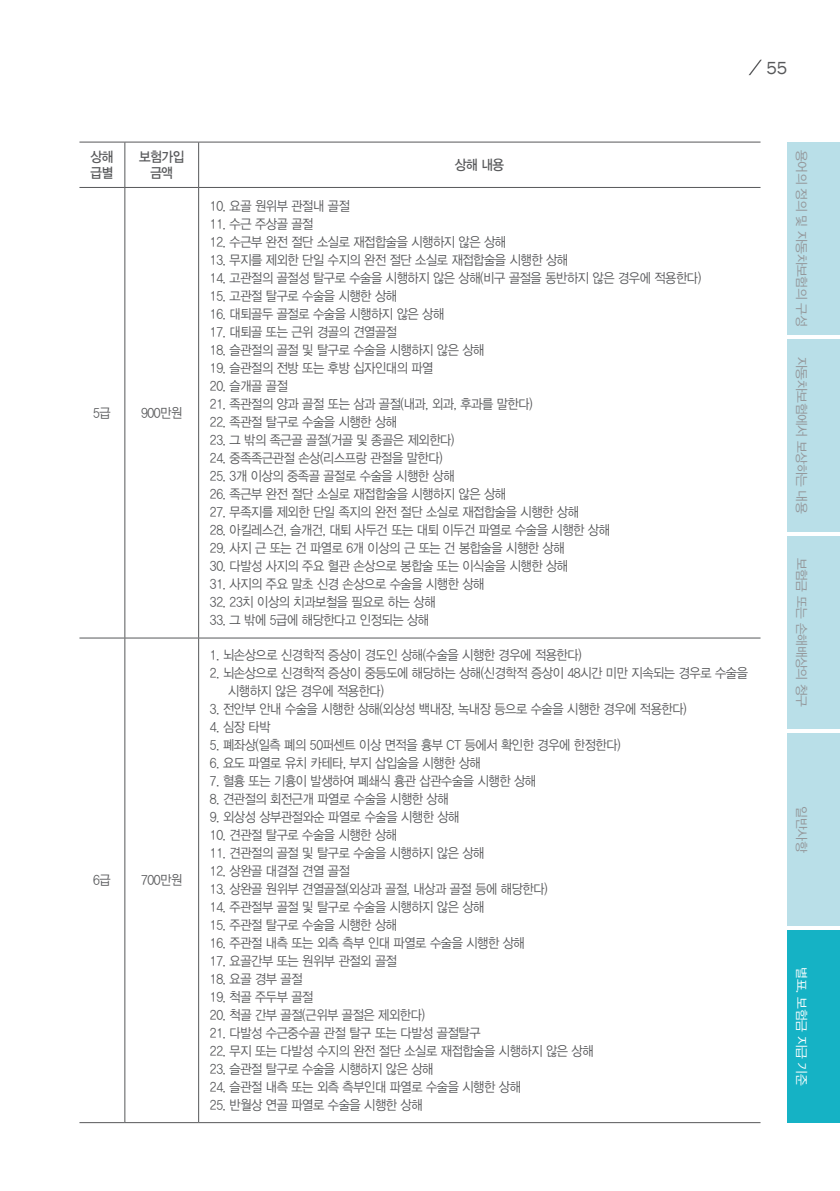
<style>
.page{position:relative;width:840px;height:1191px;background:#fff}
.page>*{position:absolute;margin:0;border:0;box-sizing:border-box;transform-origin:0 0}
.t1{font:18px "Franklin Gothic";color:#57585a}
.표하시라{font:14px/16.8px "YDVYGO Std 33";letter-spacing:-.03em;color:#57585a;text-align:center;scale:.9 1}
.표내용{font:13.6px/18px "YDVYGO Std 32";letter-spacing:-.03em;color:#57585a;scale:.9 1}
.t2{font:12.8px "YDVYGO Std 32";letter-spacing:-.03em;color:#939598}
.t3{font:12.8px "YDVYGO Std 12";letter-spacing:-.03em;color:#fff}
</style>
<div class="page">
<div style="left:787px;top:142px;width:52px;height:192px;background:#b9dfe8"></div>
<div style="left:787px;top:339px;width:52px;height:192px;background:#b9dfe8"></div>
<div style="left:787px;top:536px;width:52px;height:193px;background:#b9dfe8"></div>
<div style="left:787px;top:733px;width:52px;height:193px;background:#b9dfe8"></div>
<div style="left:787px;top:930px;width:52px;height:193px;background:#15b2c5"></div>
<svg style="left:748px;top:60px;width:13px;height:15px"></svg>
<hr style="left:124px;top:188px;width:1px;height:449px;background:#57585a">
<hr style="left:198px;top:188px;width:1px;height:449px;background:#57585a">
<hr style="left:79px;top:637px;width:46px;height:1px;background:#57585a">
<hr style="left:125px;top:637px;width:73px;height:1px;background:#57585a">
<hr style="left:124px;top:638px;width:1px;height:484px;background:#57585a">
<hr style="left:198px;top:637px;width:562px;height:1px;background:#57585a">
<hr style="left:198px;top:638px;width:1px;height:484px;background:#57585a">
<hr style="left:79px;top:1122px;width:46px;height:1px;background:#57585a">
<hr style="left:125px;top:1122px;width:73px;height:1px;background:#57585a">
<hr style="left:198px;top:1122px;width:562px;height:1px;background:#57585a">
<hr style="left:79px;top:142px;width:46px;height:1px;background:#57585a">
<hr style="left:125px;top:142px;width:73px;height:1px;background:#57585a">
<hr style="left:124px;top:142px;width:1px;height:45px;background:#57585a">
<hr style="left:198px;top:142px;width:562px;height:1px;background:#57585a">
<hr style="left:198px;top:142px;width:1px;height:45px;background:#57585a">
<hr style="left:79px;top:187px;width:46px;height:1px;background:#57585a">
<hr style="left:125px;top:187px;width:73px;height:1px;background:#57585a">
<hr style="left:198px;top:187px;width:562px;height:1px;background:#57585a">
<h1 class="t1" style="left:766px;top:57px;width:23px">55</h1>
<p class="표하시라" style="left:90px;top:148px;width:27px">상해</p>
<p class="표하시라" style="left:90px;top:165px;width:27px">급별</p>
<p class="표하시라" style="left:139px;top:148px;width:52px">보험가입 금액</p>
<p class="표하시라" style="left:454px;top:157px;width:56px">상해 내용</p>
<p class="표내용" style="left:93px;top:404px;width:21px">5급</p>
<p class="표내용" style="left:141px;top:404px;width:47px">900만원</p>
<p class="표내용" style="left:93px;top:871px;width:21px">6급</p>
<p class="표내용" style="left:141px;top:871px;width:47px">700만원</p>
<p class="표내용" style="left:210px;top:197px;width:157px">10. 요골 원위부 관절내 골절</p>
<p class="표내용" style="left:210px;top:215px;width:116px">11. 수근 주상골 골절</p>
<p class="표내용" style="left:210px;top:233px;width:330px">12. 수근부 완전 절단 소실로 재접합술을 시행하지 않은 상해</p>
<p class="표내용" style="left:210px;top:251px;width:399px">13. 무지를 제외한 단일 수지의 완전 절단 소실로 재접합술을 시행한 상해</p>
<p class="표내용" style="left:210px;top:269px;width:547px">14. 고관절의 골절성 탈구로 수술을 시행하지 않은 상해(비구 골절을 동반하지 않은 경우에 적용한다)</p>
<p class="표내용" style="left:210px;top:287px;width:209px">15. 고관절 탈구로 수술을 시행한 상해</p>
<p class="표내용" style="left:210px;top:305px;width:261px">16. 대퇴골두 골절로 수술을 시행하지 않은 상해</p>
<p class="표내용" style="left:210px;top:323px;width:209px">17. 대퇴골 또는 근위 경골의 견열골절</p>
<p class="표내용" style="left:210px;top:341px;width:306px">18. 슬관절의 골절 및 탈구로 수술을 시행하지 않은 상해</p>
<p class="표내용" style="left:210px;top:359px;width:249px">19. 슬관절의 전방 또는 후방 십자인대의 파열</p>
<p class="표내용" style="left:210px;top:377px;width:88px">20. 슬개골 골절</p>
<p class="표내용" style="left:210px;top:395px;width:360px">21. 족관절의 양과 골절 또는 삼과 골절(내과, 외과, 후과를 말한다)</p>
<p class="표내용" style="left:210px;top:413px;width:209px">22. 족관절 탈구로 수술을 시행한 상해</p>
<p class="표내용" style="left:210px;top:431px;width:273px">23. 그 밖의 족근골 골절(거골 및 종골은 제외한다)</p>
<p class="표내용" style="left:210px;top:449px;width:260px">24. 중족족근관절 손상(리스프랑 관절을 말한다)</p>
<p class="표내용" style="left:210px;top:467px;width:273px">25. 3개 이상의 중족골 골절로 수술을 시행한 상해</p>
<p class="표내용" style="left:210px;top:485px;width:330px">26. 족근부 완전 절단 소실로 재접합술을 시행하지 않은 상해</p>
<p class="표내용" style="left:210px;top:503px;width:411px">27. 무족지를 제외한 단일 족지의 완전 절단 소실로 재접합술을 시행한 상해</p>
<p class="표내용" style="left:210px;top:521px;width:445px">28. 아킬레스건, 슬개건, 대퇴 사두건 또는 대퇴 이두건 파열로 수술을 시행한 상해</p>
<p class="표내용" style="left:210px;top:539px;width:395px">29. 사지 근 또는 건 파열로 6개 이상의 근 또는 건 봉합술을 시행한 상해</p>
<p class="표내용" style="left:210px;top:557px;width:399px">30. 다발성 사지의 주요 혈관 손상으로 봉합술 또는 이식술을 시행한 상해</p>
<p class="표내용" style="left:210px;top:575px;width:306px">31. 사지의 주요 말초 신경 손상으로 수술을 시행한 상해</p>
<p class="표내용" style="left:210px;top:593px;width:252px">32. 23치 이상의 치과보철을 필요로 하는 상해</p>
<p class="표내용" style="left:210px;top:611px;width:245px">33. 그 밖에 5급에 해당한다고 인정되는 상해</p>
<p class="표내용" style="left:210px;top:646px;width:414px">1. 뇌손상으로 신경학적 증상이 경도인 상해(수술을 시행한 경우에 적용한다)</p>
<p class="표내용" style="left:228px;top:664px;width:579px;text-indent:-18px">2. 뇌손상으로 신경학적 증상이 중등도에 해당하는 상해(신경학적 증상이 48시간 미만 지속되는 경우로 수술을 시행하지 않은 경우에 적용한다)</p>
<p class="표내용" style="left:210px;top:700px;width:531px">3. 전안부 안내 수술을 시행한 상해(외상성 백내장, 녹내장 등으로 수술을 시행한 경우에 적용한다)</p>
<p class="표내용" style="left:210px;top:718px;width:69px">4. 심장 타박</p>
<p class="표내용" style="left:210px;top:736px;width:457px">5. 폐좌상(일측 폐의 50퍼센트 이상 면적을 흉부 CT 등에서 확인한 경우에 한정한다)</p>
<p class="표내용" style="left:210px;top:754px;width:302px">6. 요도 파열로 유치 카테타, 부지 삽입술을 시행한 상해</p>
<p class="표내용" style="left:210px;top:772px;width:363px">7. 혈흉 또는 기흉이 발생하여 폐쇄식 흉관 삽관수술을 시행한 상해</p>
<p class="표내용" style="left:210px;top:790px;width:266px">8. 견관절의 회전근개 파열로 수술을 시행한 상해</p>
<p class="표내용" style="left:210px;top:808px;width:278px">9. 외상성 상부관절와순 파열로 수술을 시행한 상해</p>
<p class="표내용" style="left:210px;top:826px;width:209px">10. 견관절 탈구로 수술을 시행한 상해</p>
<p class="표내용" style="left:210px;top:844px;width:306px">11. 견관절의 골절 및 탈구로 수술을 시행하지 않은 상해</p>
<p class="표내용" style="left:210px;top:862px;width:157px">12. 상완골 대결절 견열 골절</p>
<p class="표내용" style="left:210px;top:880px;width:376px">13. 상완골 원위부 견열골절(외상과 골절, 내상과 골절 등에 해당한다)</p>
<p class="표내용" style="left:210px;top:898px;width:306px">14. 주관절부 골절 및 탈구로 수술을 시행하지 않은 상해</p>
<p class="표내용" style="left:210px;top:916px;width:209px">15. 주관절 탈구로 수술을 시행한 상해</p>
<p class="표내용" style="left:210px;top:934px;width:351px">16. 주관절 내측 또는 외측 측부 인대 파열로 수술을 시행한 상해</p>
<p class="표내용" style="left:210px;top:952px;width:209px">17. 요골간부 또는 원위부 관절외 골절</p>
<p class="표내용" style="left:210px;top:970px;width:104px">18. 요골 경부 골절</p>
<p class="표내용" style="left:210px;top:988px;width:116px">19. 척골 주두부 골절</p>
<p class="표내용" style="left:210px;top:1006px;width:240px">20. 척골 간부 골절(근위부 골절은 제외한다)</p>
<p class="표내용" style="left:210px;top:1024px;width:302px">21. 다발성 수근중수골 관절 탈구 또는 다발성 골절탈구</p>
<p class="표내용" style="left:210px;top:1042px;width:427px">22. 무지 또는 다발성 수지의 완전 절단 소실로 재접합술을 시행하지 않은 상해</p>
<p class="표내용" style="left:210px;top:1060px;width:249px">23. 슬관절 탈구로 수술을 시행하지 않은 상해</p>
<p class="표내용" style="left:210px;top:1078px;width:347px">24. 슬관절 내측 또는 외측 측부인대 파열로 수술을 시행한 상해</p>
<p class="표내용" style="left:210px;top:1096px;width:237px">25. 반월상 연골 파열로 수술을 시행한 상해</p>
<p class="t2" style="left:807px;top:150px;width:178px;rotate:90deg">용어의 정의 및 자동차보험의 구성</p>
<p class="t2" style="left:807px;top:357px;width:158px;rotate:90deg">자동차보험에서 보상하는 내용</p>
<p class="t2" style="left:807px;top:557px;width:151px;rotate:90deg">보험금 또는 손해배상의 청구</p>
<p class="t2" style="left:807px;top:806px;width:47px;rotate:90deg">일반사항</p>
<p class="t3" style="left:807px;top:967px;width:120px;rotate:90deg">별표. 보험금 지급 기준</p>
</div>
